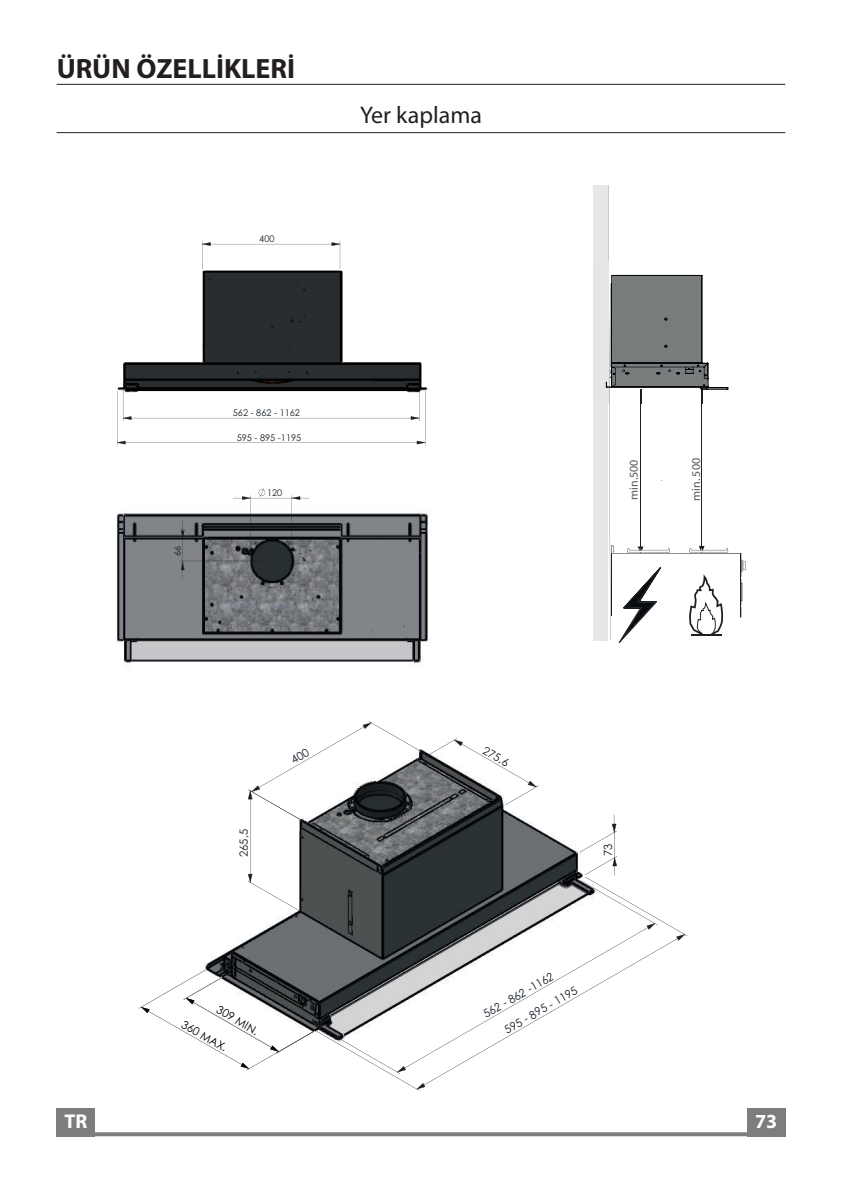
<style>
.page{position:relative;width:842px;height:1191px;background:#fff}
.page>*{position:absolute;margin:0;border:0;box-sizing:border-box;transform-origin:0 0}
.t1{font:700 28px "Myriad Pro";color:#241f1f}
.t2{font:24px "Myriad Pro";color:#241f1f}
.t3{font:700 20px "Myriad Pro";color:#fff}
.t4{font:italic 12px "Century Gothic";color:#5a5758}
.t5{font:11.2px/24.2px "Century Gothic";color:#171f28}
.t6{font:11.2px "Century Gothic";color:#05050a}
.t7{font:9.2px "Century Gothic";color:#171f28}
.s1{font-style:italic}
</style>
<div class="page">
<svg style="left:95px;top:1132px;width:652px;height:4px;background:#868587"></svg>
<div style="left:57px;top:1108px;width:38px;height:28px;background:#7d7c7e"></div>
<div style="left:747px;top:1108px;width:38px;height:28px;background:#7d7c7e"></div>
<img style="left:117px;top:256px;width:311px;height:150px">
<img style="left:116px;top:513px;width:312px;height:150px">
<svg style="left:117px;top:391px;width:308px;height:167px"></svg>
<svg style="left:214px;top:611px;width:9px;height:9px"></svg>
<svg style="left:117px;top:441px;width:308px;height:59px"></svg>
<svg style="left:202px;top:241px;width:138px;height:28px"></svg>
<svg style="left:123px;top:382px;width:296px;height:39px"></svg>
<svg style="left:180px;top:520px;width:88px;height:58px;background:#595c60"></svg>
<div style="left:594px;top:186px;width:14px;height:454px;background:#e7e7e8"></div>
<img style="left:593px;top:260px;width:13px;height:144px">
<svg style="left:606px;top:186px;width:140px;height:456px"></svg>
<img style="left:205px;top:789px;width:410px;height:243px">
<svg style="left:317px;top:876px;width:370px;height:214px"></svg>
<svg style="left:397px;top:923px;width:258px;height:149px"></svg>
<svg style="left:417px;top:934px;width:268px;height:155px"></svg>
<svg style="left:138px;top:969px;width:176px;height:101px"></svg>
<hr style="left:57px;top:84px;width:728px;height:1px;background:#241f1f">
<hr style="left:57px;top:132px;width:728px;height:1px;background:#241f1f">
<svg style="left:579px;top:814px;width:38px;height:61px"></svg>
<svg style="left:248px;top:721px;width:291px;height:189px"></svg>
<h1 class="t1" style="left:57px;top:50px;width:240px">ÜRÜN ÖZELLİKLERİ</h1>
<p class="t7" style="left:259px;top:232px;width:17px">400</p>
<h2 class="t2" style="left:360px;top:100px;width:123px">Yer kaplama</h2>
<p class="t7" style="left:171px;top:555px;width:12px;rotate:-90deg">66</p>
<p class="t7" style="left:233px;top:406px;width:69px">562 - 862 - 1162</p>
<p class="t7" style="left:237px;top:431px;width:66px">595 - 895 -1195</p>
<p class="t7" style="left:267px;top:486px;width:17px">120</p>
<p class="t4" style="left:626px;top:500px;width:42px;rotate:-90deg">min.500</p>
<p class="t4" style="left:689px;top:501px;width:45px;rotate:-90deg">min. 500</p>
<p class="t5" style="left:232px;top:857px;width:30px;rotate:-90deg">265,5</p>
<p class="t6" style="left:222px;top:1001px;width:48px;rotate:30deg">309 MIN.</p>
<p class="t6" style="left:187px;top:1016px;width:52px;rotate:30deg">360 MAX.</p>
<p class="t5" style="left:490px;top:738px;width:30px;rotate:30deg">275,6</p>
<p class="t5" style="left:487px;top:999px;width:84px;text-indent:-10px;rotate:-30deg">56<span class="s1">2</span> - 86<span class="s1">2</span> -116<span class="s1">2<br></span>595 - 895 - 1195</p>
<h3 class="t3" style="left:64px;top:1108px;width:24px">TR</h3>
<h3 class="t3" style="left:755px;top:1108px;width:24px">73</h3>
</div>
